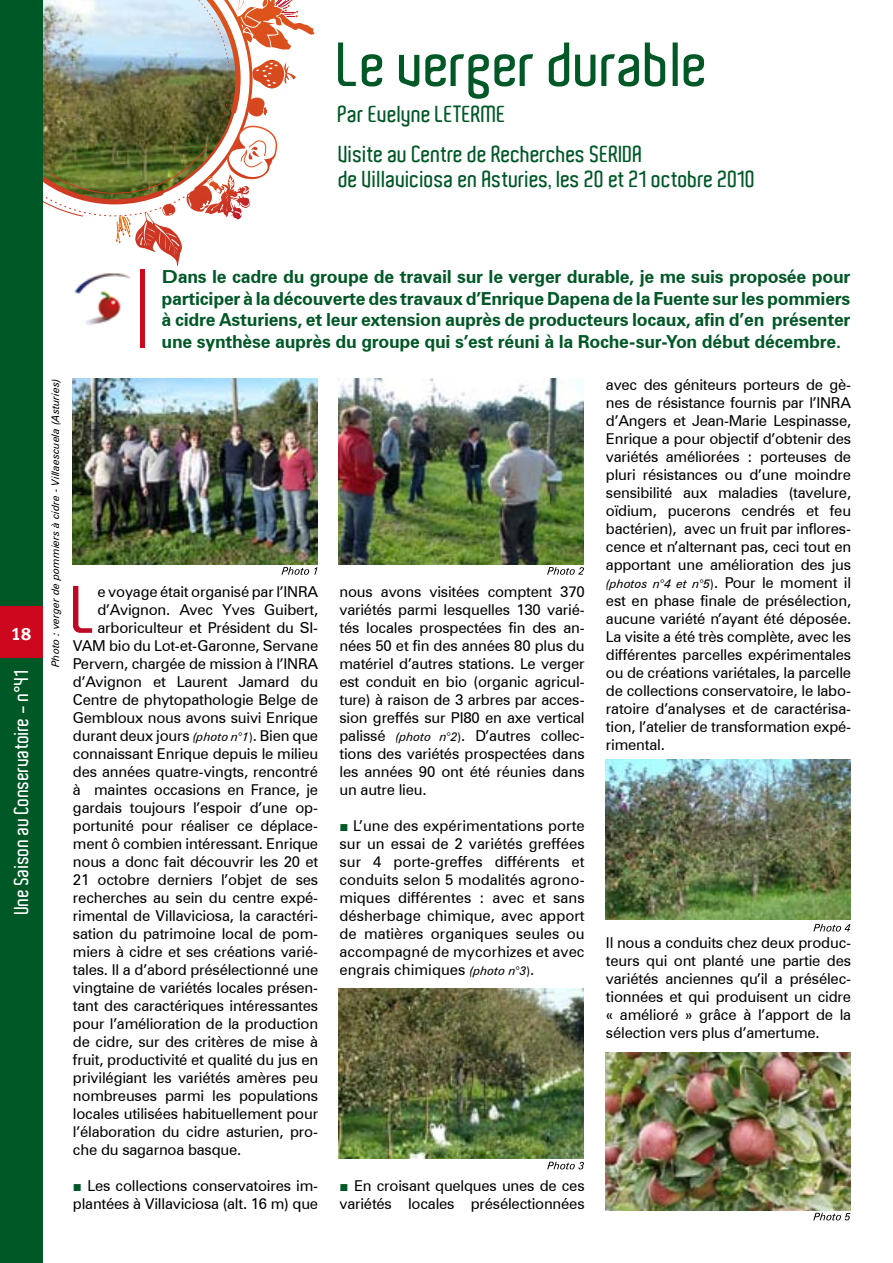
<style>
.page{position:relative;width:893px;height:1263px;background:#fff}
.page>*{position:absolute;margin:0;border:0;box-sizing:border-box;transform-origin:0 0}
.t1{font:600 64.65px "Aldo";color:#bd0926}
.t2{font:600 60px "Aldo";color:#005827}
.t3{font:600 22.5px/40px "Aldo";color:#005827}
.t4{font:600 19.5px "Aldo";color:#fff}
.t5{font:700 18px/21.6px "Zurich BT";letter-spacing:-.015em;color:#005827;text-align:justify}
.t6{font:18px "Meta Bold CELF Roman";color:#fff}
.t7{font:15px/18px "Zurich BT";letter-spacing:-.015em;color:#000;text-align:justify}
.t8{font:italic 12px "Zurich BT";color:#000}
.t9{font:italic 10.5px "Zurich BT";color:#000}
.s1{font-stretch:expanded}
.s2{font-style:italic;font-size:12px}
.s3{font-size:12px}
.s4{font-family:"Arial";color:#005827}
.s5{font-style:normal}
.s6{font-style:normal;font-size:15px}
</style>
<div class="page">
<img style="left:43px;top:0;width:272px;height:267px">
<img style="left:74px;top:273px;width:57px;height:52px">
<div style="left:140px;top:269px;width:5px;height:79px;background:#cd071e"></div>
<img style="left:72px;top:378px;width:245px;height:186px">
<img style="left:339px;top:378px;width:245px;height:186px">
<img style="left:339px;top:988px;width:245px;height:170px">
<img style="left:605px;top:759px;width:245px;height:160px">
<img style="left:605px;top:1052px;width:245px;height:159px">
<div style="left:0;top:0;width:43px;height:1263px;background:#005827"></div>
<div style="left:0;top:606px;width:43px;height:51px;background:#cd071e"></div>
<svg style="left:282px;top:567px;width:35px;height:8px"></svg>
<svg style="left:547px;top:567px;width:37px;height:8px"></svg>
<svg style="left:547px;top:1162px;width:37px;height:7px"></svg>
<svg style="left:813px;top:1213px;width:37px;height:7px"></svg>
<svg style="left:813px;top:924px;width:37px;height:7px"></svg>
<h2 class="t2" style="left:338px;top:31px;width:372px">Le verger durable</h2>
<h3 class="t3" style="left:338px;top:94px;width:306px">Par Evelyne Leterme<br>Visite au Centre de Recherches SERIDA</h3>
<h3 class="t3" style="left:339px;top:159px;width:418px">de Villaviciosa en Asturies, les 20 et 21 octobre 2010</h3>
<p class="t6" style="left:11px;top:623px;width:22px">18</p>
<h3 class="t4" style="left:10px;top:914px;width:246px;rotate:-90deg">Une Saison au Conservatoire - n°41</h3>
<p class="t9" style="left:49px;top:667px;width:291px;rotate:-90deg">Photo : verger de pommiers à cidre - Villaescuela (Asturies)</p>
<p class="t5" style="left:162px;top:266px;width:690px"><span class="s1">D</span>ans le cadre du groupe de travail sur le verger durable, je me suis proposée pour participer à la découverte des travaux d’Enrique Dapena de la Fuente sur les pommiers à cidre Asturiens, et leur extension auprès de producteurs locaux, afin d’en présenter une synthèse auprès du groupe qui s’est réuni à la Roche-sur-Yon début décembre.</p>
<h1 class="t1" style="left:73px;top:574px;width:27px">L</h1>
<p class="t7" style="left:97px;top:582px;width:222px">e voyage était organisé par l’INRA</p>
<p class="t7" style="left:97px;top:600px;width:222px">d’Avignon. Avec Yves Guibert,</p>
<p class="t7" style="left:97px;top:618px;width:222px">arboriculteur et Président du SI-</p>
<p class="t7" style="left:73px;top:636px;width:247px">VAM bio du Lot-et-Garonne, Servane</p>
<p class="t7" style="left:73px;top:654px;width:247px">Pervern, chargée de mission à l’INRA</p>
<p class="t7" style="left:73px;top:672px;width:247px">d’Avignon et Laurent Jamard du</p>
<p class="t7" style="left:73px;top:690px;width:247px">Centre de phytopathologie Belge de</p>
<p class="t7" style="left:73px;top:708px;width:247px">Gembloux nous avons suivi Enrique</p>
<p class="t7" style="left:73px;top:726px;width:247px">durant deux jours <span class="s2">(photo n°1</span><span class="s3">)</span>. Bien que</p>
<p class="t7" style="left:73px;top:744px;width:247px">connaissant Enrique depuis le milieu</p>
<p class="t7" style="left:73px;top:762px;width:247px">des années quatre-vingts, rencontré</p>
<p class="t7" style="left:73px;top:780px;width:247px">à maintes occasions en France, je</p>
<p class="t7" style="left:73px;top:798px;width:247px">gardais toujours l’espoir d’une op-</p>
<p class="t7" style="left:73px;top:816px;width:247px">portunité pour réaliser ce déplace-</p>
<p class="t7" style="left:73px;top:834px;width:247px">ment ô combien intéressant. Enrique</p>
<p class="t7" style="left:73px;top:852px;width:247px">nous a donc fait découvrir les 20 et</p>
<p class="t7" style="left:73px;top:870px;width:247px">21 octobre derniers l’objet de ses</p>
<p class="t7" style="left:73px;top:888px;width:247px">recherches au sein du centre expé-</p>
<p class="t7" style="left:73px;top:906px;width:247px">rimental de Villaviciosa, la caractéri-</p>
<p class="t7" style="left:73px;top:924px;width:247px">sation du patrimoine local de pom-</p>
<p class="t7" style="left:73px;top:942px;width:247px">miers à cidre et ses créations varié-</p>
<p class="t7" style="left:73px;top:960px;width:247px">tales. Il a d’abord présélectionné une</p>
<p class="t7" style="left:73px;top:978px;width:247px">vingtaine de variétés locales présen-</p>
<p class="t7" style="left:73px;top:996px;width:247px">tant des caractériques intéressantes</p>
<p class="t7" style="left:73px;top:1014px;width:247px">pour l’amélioration de la production</p>
<p class="t7" style="left:73px;top:1032px;width:247px">de cidre, sur des critères de mise à</p>
<p class="t7" style="left:73px;top:1050px;width:247px">fruit, productivité et qualité du jus en</p>
<p class="t7" style="left:73px;top:1068px;width:247px">privilégiant les variétés amères peu</p>
<p class="t7" style="left:73px;top:1086px;width:247px">nombreuses parmi les populations</p>
<p class="t7" style="left:73px;top:1104px;width:247px">locales utilisées habituellement pour</p>
<p class="t7" style="left:73px;top:1122px;width:247px">l’élaboration du cidre asturien, pro-</p>
<p class="t7" style="left:73px;top:1140px;width:170px">che du sagarnoa basque.</p>
<p class="t7" style="left:73px;top:1176px;width:247px"><span class="s4">■</span> Les collections conservatoires im&shy;plantées à Villaviciosa (alt. 16 m) que</p>
<p class="t7" style="left:339px;top:582px;width:247px">nous avons visitées comptent 370 variétés parmi lesquelles 130 varié&shy;tés locales prospectées fin des an&shy;nées 50 et fin des années 80 plus du matériel d’autres stations. Le verger est conduit en bio (organic agricul&shy;ture) à raison de 3 arbres par acces&shy;sion greffés sur PI80 en axe vertical palissé <span class="s2">(photo n°2</span><span class="s3">)</span>. D’autres collec&shy;tions des variétés prospectées dans les années 90 ont été réunies dans un autre lieu.</p>
<p class="t7" style="left:339px;top:816px;width:247px"><span class="s4">■</span> L’une des expérimentations porte sur un essai de 2 variétés greffées sur 4 porte-greffes différents et conduits selon 5 modalités agrono&shy;miques différentes : avec et sans désherbage chimique, avec apport de matières organiques seules ou accompagné de mycorhizes et avec engrais chimiques <span class="s2">(photo n°3</span><span class="s3">)</span>.</p>
<p class="t7" style="left:339px;top:1176px;width:247px"><span class="s4">■</span> En croisant quelques unes de ces variétés locales présélectionnées</p>
<p class="t7" style="left:606px;top:375px;width:247px">avec des géniteurs porteurs de gè&shy;nes de résistance fournis par l’INRA d’Angers et Jean-Marie Lespinasse, Enrique a pour objectif d’obtenir des variétés améliorées : porteuses de pluri résistances ou d’une moindre sensibilité aux maladies (tavelure, oïdium, pucerons cendrés et feu bactérien), avec un fruit par inflores&shy;cence et n’alternant pas, ceci tout en apportant une amélioration des jus</p>
<p class="t8" style="left:606px;top:576px;width:247px">(photos n°4 et n°5<span class="s5">)</span><span class="s6">. Pour le moment il</span></p>
<p class="t7" style="left:606px;top:591px;width:247px">est en phase finale de présélection, aucune variété n’ayant été déposée.<br>La visite a été très complète, avec les différentes parcelles expérimentales ou de créations variétales, la parcelle de collections conservatoire, le labo&shy;ratoire d’analyses et de caractérisa&shy;tion, l’atelier de transformation expé&shy;rimental.</p>
<p class="t7" style="left:606px;top:933px;width:247px">Il nous a conduits chez deux produc&shy;teurs qui ont planté une partie des variétés anciennes qu’il a présélec&shy;tionnées et qui produisent un cidre « amélioré » grâce à l’apport de la sélection vers plus d’amertume.</p>
</div>
